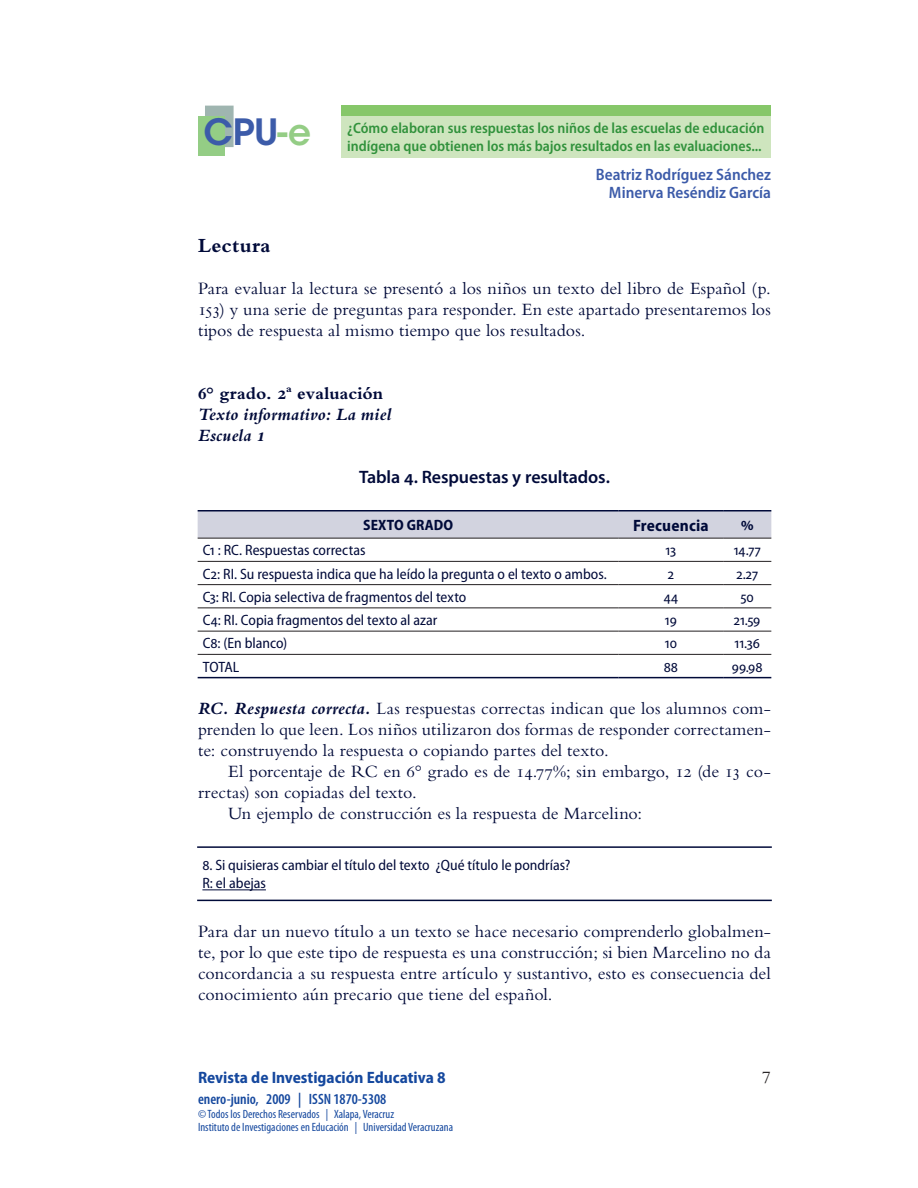
<style>
.page{position:relative;width:918px;height:1188px;background:#fff}
.page>*{position:absolute;margin:0;border:0;box-sizing:border-box;transform-origin:0 0}
.t1{font:600 36px "ITC Avant Garde Std";color:#3c5ba9}
.t2{font:700 21px "Bembo Std";letter-spacing:.015em;color:#000a39}
.t3{font:18px/21px "Bembo Std";color:#000a39;text-align:justify}
.t4{font:italic 700 18px/21px "Bembo Std";letter-spacing:.005em;color:#000a39}
.t5{font:600 18px "Myriad Pro";letter-spacing:-.005em;color:#000a39}
.t6{font:700 18px "Bembo Std";color:#000a39}
.t7{font:18px "Bembo Std";color:#231f20}
.t8{font:600 semi-condensed 16.5px/18px "Myriad Pro";color:#3c5ba9;text-align:right}
.t9{font:700 semi-condensed 16.5px "Myriad Pro";color:#15489e}
.t10{font:700 semi-condensed 16.5px "Myriad Pro";letter-spacing:.01em;color:#000a39}
.t11{font:semi-condensed 15px/18px "Myriad Pro";color:#000a39}
.t12{font:600 semi-condensed 15px/18px "Myriad Pro";color:#31923c}
.t13{font:600 condensed 15px "Myriad Pro";color:#15489e}
.t14{font:700 semi-condensed 15px "Myriad Pro";letter-spacing:.01em;color:#000a39}
.t15{font:condensed 12px/13.5px "Myriad Pro";color:#15489e}
.s1{color:#94cd85}
.s2{font-weight:700;font-style:italic}
</style>
<div class="page">
<div style="left:205px;top:106px;width:29px;height:41px;background:#9fb5b0;border:2px solid #9fb5b0"></div>
<div style="left:198px;top:116px;width:27px;height:40px;background:#94cd85"></div>
<div style="left:341px;top:116px;width:430px;height:41px;background:#cee5be"></div>
<div style="left:341px;top:106px;width:430px;height:10px;background:#86c769"></div>
<div style="left:198px;top:512px;width:573px;height:26px;background:#d2d3df"></div>
<hr style="left:198px;top:561px;width:421px;height:1px;background:#231f20">
<hr style="left:619px;top:561px;width:104px;height:1px;background:#231f20">
<hr style="left:723px;top:561px;width:48px;height:1px;background:#231f20">
<hr style="left:198px;top:584px;width:421px;height:1px;background:#231f20">
<hr style="left:619px;top:584px;width:104px;height:1px;background:#231f20">
<hr style="left:723px;top:584px;width:48px;height:1px;background:#231f20">
<hr style="left:198px;top:608px;width:421px;height:1px;background:#231f20">
<hr style="left:619px;top:608px;width:104px;height:1px;background:#231f20">
<hr style="left:723px;top:608px;width:48px;height:1px;background:#231f20">
<hr style="left:198px;top:631px;width:421px;height:1px;background:#231f20">
<hr style="left:619px;top:631px;width:104px;height:1px;background:#231f20">
<hr style="left:723px;top:631px;width:48px;height:1px;background:#231f20">
<hr style="left:198px;top:510px;width:421px;height:2px;background:#000a39">
<hr style="left:619px;top:510px;width:104px;height:2px;background:#000a39">
<hr style="left:723px;top:510px;width:48px;height:2px;background:#000a39">
<hr style="left:198px;top:677px;width:421px;height:1px;background:#000a39">
<hr style="left:619px;top:677px;width:104px;height:1px;background:#000a39">
<hr style="left:723px;top:677px;width:48px;height:1px;background:#000a39">
<hr style="left:198px;top:538px;width:421px;height:1px;background:#231f20">
<hr style="left:619px;top:538px;width:104px;height:1px;background:#231f20">
<hr style="left:723px;top:538px;width:48px;height:1px;background:#231f20">
<hr style="left:198px;top:654px;width:421px;height:1px;background:#231f20">
<hr style="left:619px;top:654px;width:104px;height:1px;background:#231f20">
<hr style="left:723px;top:654px;width:48px;height:1px;background:#231f20">
<hr style="left:197px;top:846px;width:575px;height:2px;background:#000a39">
<hr style="left:197px;top:900px;width:575px;height:1px;background:#000a39">
<hr style="left:202px;top:889px;width:64px;height:1px;background:#000a39">
<h1 class="t1" style="left:203px;top:109px;width:109px">CPU<span class="s1">-e</span></h1>
<p class="t12" style="left:347px;top:120px;width:419px">¿Cómo elaboran sus respuestas los niños de las escuelas de educación indígena que obtienen los más bajos resultados en las evaluaciones...</p>
<p class="t8" style="left:596px;top:166px;width:177px">Beatriz Rodríguez Sánchez<br>Minerva Reséndiz García</p>
<p class="t2" style="left:198px;top:234px;width:74px">Lectura</p>
<p class="t3" style="left:198px;top:278px;width:574px">Para evaluar la lectura se presentó a los niños un texto del libro de Español (p.<br>153) y una serie de preguntas para responder. En este apartado presentaremos los tipos de respuesta al mismo tiempo que los resultados.</p>
<p class="t6" style="left:198px;top:383px;width:187px">6° grado. 2ª evaluación</p>
<p class="t4" style="left:198px;top:404px;width:195px">Texto informativo: La miel<br>Escuela 1</p>
<p class="t5" style="left:359px;top:466px;width:252px">Tabla 4. Respuestas y resultados.</p>
<p class="t14" style="left:363px;top:517px;width:91px">SEXTO GRADO</p>
<p class="t10" style="left:633px;top:516px;width:77px">Frecuencia</p>
<p class="t14" style="left:741px;top:517px;width:14px">%</p>
<p class="t11" style="left:203px;top:542px;width:164px">C1 : RC. Respuestas correctas</p>
<p class="t11" style="left:666px;top:542px;width:12px">13</p>
<p class="t11" style="left:734px;top:542px;width:28px">14.77</p>
<p class="t11" style="left:203px;top:565px;width:406px">C2: RI. Su respuesta indica que ha leído la pregunta o el texto o ambos.</p>
<p class="t11" style="left:668px;top:565px;width:8px">2</p>
<p class="t11" style="left:736px;top:565px;width:23px">2.27</p>
<p class="t11" style="left:203px;top:588px;width:265px">C3: RI. Copia selectiva de fragmentos del texto</p>
<p class="t11" style="left:664px;top:588px;width:16px">44</p>
<p class="t11" style="left:741px;top:588px;width:15px">50</p>
<p class="t11" style="left:203px;top:611px;width:236px">C4: RI. Copia fragmentos del texto al azar</p>
<p class="t11" style="left:665px;top:611px;width:13px">19</p>
<p class="t11" style="left:734px;top:611px;width:28px">21.59</p>
<p class="t11" style="left:203px;top:635px;width:86px">C8: (En blanco)</p>
<p class="t11" style="left:665px;top:635px;width:14px">10</p>
<p class="t11" style="left:735px;top:635px;width:27px">11.36</p>
<p class="t11" style="left:203px;top:658px;width:38px">TOTAL</p>
<p class="t11" style="left:664px;top:658px;width:16px">88</p>
<p class="t11" style="left:732px;top:658px;width:32px">99.98</p>
<p class="t3" style="left:198px;top:698px;width:574px"><span class="s2">RC. Respuesta correcta.</span> Las respuestas correctas indican que los alumnos com&shy;prenden lo que leen. Los niños utilizaron dos formas de responder correctamen&shy;te: construyendo la respuesta o copiando partes del texto.</p>
<p class="t3" style="left:228px;top:761px;width:545px">El porcentaje de RC en 6° grado es de 14.77%; sin embargo, 12 (de 13 co-</p>
<p class="t3" style="left:198px;top:782px;width:220px">rrectas) son copiadas del texto.</p>
<p class="t3" style="left:228px;top:803px;width:416px">Un ejemplo de construcción es la respuesta de Marcelino:</p>
<p class="t11" style="left:202px;top:857px;width:369px">8. Si quisieras cambiar el título del texto ¿Qué título le pondrías?<br>R: el abejas</p>
<p class="t3" style="left:198px;top:921px;width:574px">Para dar un nuevo título a un texto se hace necesario comprenderlo globalmen&shy;te, por lo que este tipo de respuesta es una construcción; si bien Marcelino no da concordancia a su respuesta entre artículo y sustantivo, esto es consecuencia del conocimiento aún precario que tiene del español.</p>
<p class="t9" style="left:198px;top:1069px;width:249px">Revista de Investigación Educativa 8</p>
<p class="t13" style="left:198px;top:1091px;width:190px">enero-junio, 2009 | ISSN 1870-5308</p>
<p class="t15" style="left:198px;top:1107px;width:257px">© Todos los Derechos Reservados | Xalapa, Veracruz<br>Instituto de Investigaciones en Educación | Universidad Veracruzana</p>
<p class="t7" style="left:762px;top:1067px;width:10px">7</p>
</div>
